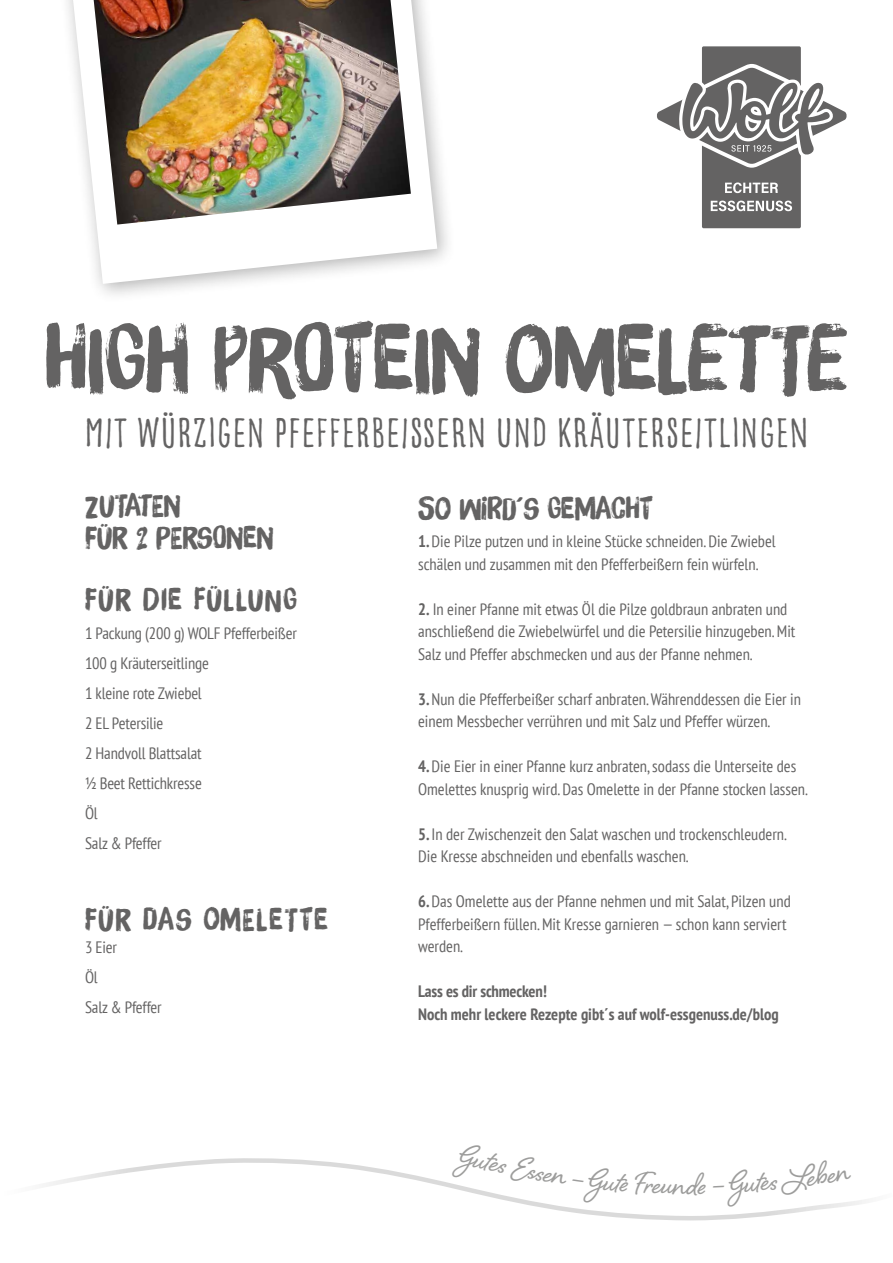
<style>
.page{position:relative;width:893px;height:1263px;background:#fff}
.page>*{position:absolute;margin:0;border:0;box-sizing:border-box;transform-origin:0 0}
.t1{font:90.6px "Brush Up";color:#646363}
.t2{font:44.4px "Goodlife Sans Condensed";color:#646363}
.t3{font:39px "Shelby";color:#9d9d9c}
.t4{font:30px/31.5px "Brush Up";letter-spacing:.015em;color:#646363}
.t5{font:30px "Brush Up";letter-spacing:.06em;color:#646363}
.t6{font:condensed 16.5px/30px "PT Sans";color:#646363}
.t7{font:700 condensed 16.5px/22.5px "PT Sans";color:#646363}
.s1{font-size:33px}
.s2{font-weight:700}
</style>
<div class="page">
<svg style="left:46px;top:1158px;width:820px;height:63px"></svg>
<div style="left:702px;top:46px;width:99px;height:182px;background:#646363;border-radius:2px"></div>
<svg style="left:657px;top:64px;width:190px;height:104px"></svg>
<svg style="left:725px;top:182px;width:53px;height:11px"></svg>
<svg style="left:711px;top:201px;width:81px;height:10px"></svg>
<div style="left:51px;top:0;width:406px;height:303px;background:#000;opacity:.3"></div>
<svg style="left:73px;top:0;width:364px;height:284px"></svg>
<img style="left:94px;top:0;width:317px;height:225px">
<svg style="left:452px;top:1158px;width:176px;height:46px"></svg>
<svg style="left:634px;top:1171px;width:72px;height:25px"></svg>
<svg style="left:713px;top:1160px;width:138px;height:47px"></svg>
<h1 class="t1" style="left:45px;top:305px;width:797px">HIGH PROTEIN OMELETTE</h1>
<h2 class="t2" style="left:84px;top:407px;width:726px">MIT WÜRZIGEN PFEFFERBEIßERN UND KRÄUTERSEITLINGEN</h2>
<h3 class="t4" style="left:85px;top:490px;width:190px">ZUTATEN<br>FÜR 2 PERSONEN</h3>
<h3 class="t5" style="left:85px;top:581px;width:213px">FÜR DIE FÜLLUNG</h3>
<p class="t6" style="left:85px;top:618px;width:213px">1 Packung (200 g) WOLF Pfefferbeißer<br>100 g Kräuterseitlinge<br>1 kleine rote Zwiebel<br>2 EL Petersilie<br>2 Handvoll Blattsalat<br>½ Beet Rettichkresse<br>Öl<br>Salz &amp; Pfeffer</p>
<h3 class="t5" style="left:85px;top:901px;width:244px">FÜR DAS OMELETTE</h3>
<p class="t6" style="left:85px;top:932px;width:78px">3 Eier<br>Öl<br>Salz &amp; Pfeffer</p>
<h3 class="t4" style="left:418px;top:492px;width:236px"><span class="s1">S</span>O WIRD´S GEMACHT</h3>
<p class="t6" style="left:418px;top:530px;width:359px;line-height:22.5px"><span class="s2">1.</span> Die Pilze putzen und in kleine Stücke schneiden. Die Zwiebel schälen und zusammen mit den Pfefferbeißern fein würfeln.</p>
<p class="t6" style="left:418px;top:597px;width:379px;line-height:22.5px"><span class="s2">2.</span> In einer Pfanne mit etwas Öl die Pilze goldbraun anbraten und anschließend die Zwiebelwürfel und die Petersilie hinzugeben. Mit<br>Salz und Pfeffer abschmecken und aus der Pfanne nehmen.</p>
<p class="t6" style="left:418px;top:687px;width:384px;line-height:22.5px"><span class="s2">3.</span> Nun die Pfefferbeißer scharf anbraten. Währenddessen die Eier in einem Messbecher verrühren und mit Salz und Pfeffer würzen.</p>
<p class="t6" style="left:418px;top:755px;width:391px;line-height:22.5px"><span class="s2">4.</span> Die Eier in einer Pfanne kurz anbraten, sodass die Unterseite des<br>Omelettes knusprig wird. Das Omelette in der Pfanne stocken lassen.</p>
<p class="t6" style="left:418px;top:822px;width:370px;line-height:22.5px"><span class="s2">5.</span> In der Zwischenzeit den Salat waschen und trockenschleudern.<br>Die Kresse abschneiden und ebenfalls waschen.</p>
<p class="t6" style="left:418px;top:890px;width:374px;line-height:22.5px"><span class="s2">6.</span> Das Omelette aus der Pfanne nehmen und mit Salat, Pilzen und<br>Pfefferbeißern füllen. Mit Kresse garnieren — schon kann serviert werden.</p>
<p class="t7" style="left:418px;top:980px;width:362px">Lass es dir schmecken!<br>Noch mehr leckere Rezepte gibt´s auf wolf-essgenuss.de/blog</p>
<h3 class="t3" style="left:652px;top:1157px;width:10px">e</h3>
</div>
